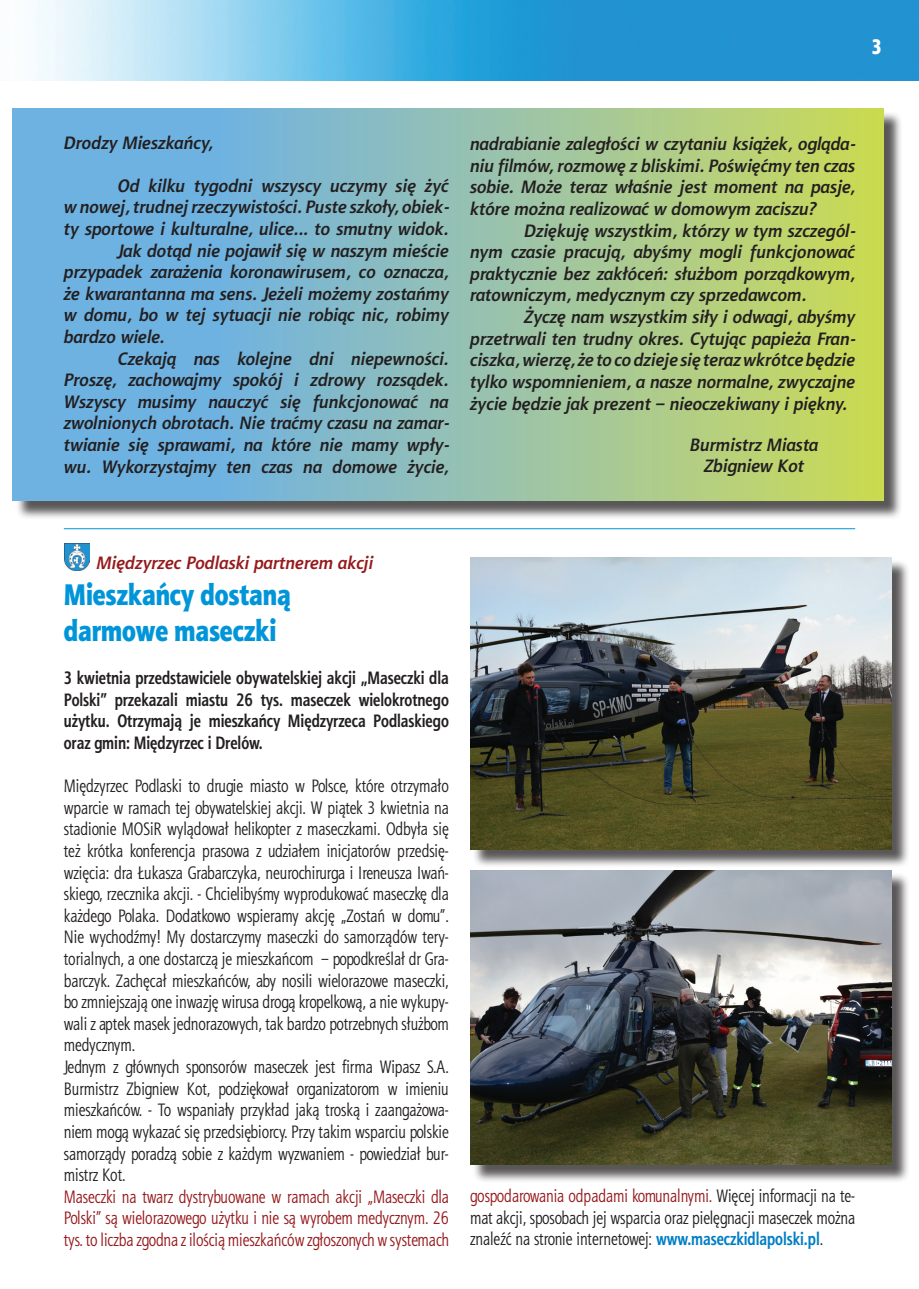
<style>
.page{position:relative;width:919px;height:1289px;background:#fff}
.page>*{position:absolute;margin:0;border:0;box-sizing:border-box;transform-origin:0 0}
.t1{font:30px "Aerton Cnd EFN Black";color:#0095d9}
.t2{font:21px "Aerton Cnd EFN Black";color:#fff}
.t3{font:18px/21.6px "Aerton Cnd EFN";color:#231f20;text-align:justify}
.t4{font:italic 700 18px/21.6px "Aerton EFN";color:#231f20;text-align:justify}
.t5{font:700 18px/21.6px "Aerton Cnd EFN";color:#231f20;text-align:justify}
.t6{font:18px/21.6px "Aerton Cnd EFN";color:#961a1d;text-align:justify}
.t7{font:italic 700 18px "Aerton EFN";color:#961a1d}
.s1{color:#961a1d}
.s2{font-weight:700;color:#007ec5}
</style>
<div class="page">
<div style="left:472px;top:559px;width:438px;height:309px;background:#231f20;opacity:.75"></div>
<img style="left:470px;top:557px;width:421px;height:292px">
<div style="left:472px;top:872px;width:438px;height:311px;background:#231f20;opacity:.75"></div>
<img style="left:470px;top:870px;width:421px;height:294px">
<img style="left:65px;top:543px;width:25px;height:27px">
<div style="left:15px;top:111px;width:887px;height:409px;background:#231f20;opacity:.75"></div>
<svg style="left:13px;top:108px;width:870px;height:393px;background:#93c1ae"></svg>
<hr style="left:64px;top:528px;width:791px;height:1px;background:#0095d9">
<img style="left:33px;top:0;width:885px;height:81px">
<p class="t2" style="left:871px;top:34px;width:12px">3</p>
<p class="t4" style="left:64px;top:131px;width:151px">Drodzy Mieszkańcy,</p>
<p class="t4" style="left:64px;top:175px;width:387px;text-indent:54px">Od kilku tygodni wszyscy uczymy się żyć w nowej, trudnej rzeczywistości. Puste szkoły, obiek&shy;ty sportowe i kulturalne, ulice... to smutny widok.</p>
<p class="t4" style="left:64px;top:239px;width:386px;text-indent:54px">Jak dotąd nie pojawił się w naszym mieście przypadek zarażenia koronawirusem, co oznacza, że kwarantanna ma sens. Jeżeli możemy zostańmy w domu, bo w tej sytuacji nie robiąc nic, robimy bardzo wiele.</p>
<p class="t4" style="left:64px;top:347px;width:387px;text-indent:54px">Czekają nas kolejne dni niepewności.<br>Proszę, zachowajmy spokój i zdrowy rozsądek.<br>Wszyscy musimy nauczyć się funkcjonować na zwolnionych obrotach. Nie traćmy czasu na zamar&shy;twianie się sprawami, na które nie mamy wpły&shy;wu. Wykorzystajmy ten czas na domowe życie,</p>
<p class="t4" style="left:470px;top:133px;width:387px">nadrabianie zaległości w czytaniu książek, ogląda&shy;niu filmów, rozmowę z bliskimi. Poświęćmy ten czas sobie. Może teraz właśnie jest moment na pasje, które można realizować w domowym zaciszu?</p>
<p class="t4" style="left:470px;top:219px;width:387px;text-indent:54px">Dziękuję wszystkim, którzy w tym szczegól&shy;nym czasie pracują, abyśmy mogli funkcjonować praktycznie bez zakłóceń: służbom porządkowym, ratowniczym, medycznym czy sprzedawcom.</p>
<p class="t4" style="left:470px;top:306px;width:387px;text-indent:54px">Życzę nam wszystkim siły i odwagi, abyśmy przetrwali ten trudny okres. Cytując papieża Fran&shy;ciszka, wierzę, że to co dzieje się teraz wkrótce będzie tylko wspomnieniem, a nasze normalne, zwyczajne życie będzie jak prezent – nieoczekiwany i piękny.</p>
<p class="t4" style="left:689px;top:433px;width:130px">Burmistrz Miasta</p>
<p class="t4" style="left:704px;top:455px;width:102px">Zbigniew Kot</p>
<p class="t7" style="left:97px;top:552px;width:278px">Międzyrzec Podlaski partnerem akcji</p>
<p class="t1" style="left:64px;top:576px;width:228px">Mieszkańcy dostaną</p>
<p class="t1" style="left:64px;top:612px;width:214px">darmowe maseczki</p>
<p class="t5" style="left:64px;top:667px;width:386px">3 kwietnia przedstawiciele obywatelskiej akcji „Maseczki dla Polski” przekazali miastu 26 tys. maseczek wielokrotnego użytku. Otrzymają je mieszkańcy Międzyrzeca Podlaskiego oraz gmin: Międzyrzec i Drelów.</p>
<p class="t3" style="left:64px;top:775px;width:386px">Międzyrzec Podlaski to drugie miasto w Polsce, które otrzymało wparcie w ramach tej obywatelskiej akcji. W piątek 3 kwietnia na stadionie MOSiR wylądował helikopter z maseczkami. Odbyła się też krótka konferencja prasowa z udziałem inicjatorów przedsię&shy;wzięcia: dra Łukasza Grabarczyka, neurochirurga i Ireneusza Iwań&shy;skiego, rzecznika akcji. - Chcielibyśmy wyprodukować maseczkę dla każdego Polaka. Dodatkowo wspieramy akcję „Zostań w domu”.<br>Nie wychodźmy! My dostarczymy maseczki do samorządów tery&shy;torialnych, a one dostarczą je mieszkańcom – popodkreślał dr Gra&shy;barczyk. Zachęcał mieszkańców, aby nosili wielorazowe maseczki, bo zmniejszają one inwazję wirusa drogą kropelkową, a nie wykupy&shy;wali z aptek masek jednorazowych, tak bardzo potrzebnych służbom medycznym.</p>
<p class="t3" style="left:64px;top:1055px;width:386px">Jednym z głównych sponsorów maseczek jest firma Wipasz S.A.<br>Burmistrz Zbigniew Kot, podziękował organizatorom w imieniu mieszkańców. - To wspaniały przykład jaką troską i zaangażowa&shy;niem mogą wykazać się przedsiębiorcy. Przy takim wsparciu polskie samorządy poradzą sobie z każdym wyzwaniem - powiedział bur&shy;mistrz Kot.</p>
<p class="t6" style="left:64px;top:1185px;width:386px">Maseczki na twarz dystrybuowane w ramach akcji „Maseczki dla Polski” są wielorazowego użytku i nie są wyrobem medycznym. 26 tys. to liczba zgodna z ilością mieszkańców zgłoszonych w systemach</p>
<p class="t3" style="left:470px;top:1185px;width:386px"><span class="s1">gospodarowania odpadami komunalnymi.</span> Więcej informacji na te&shy;mat akcji, sposobach jej wsparcia oraz pielęgnacji maseczek można znaleźć na stronie internetowej: <span class="s2">www.maseczkidlapolski.pl</span>.</p>
</div>
